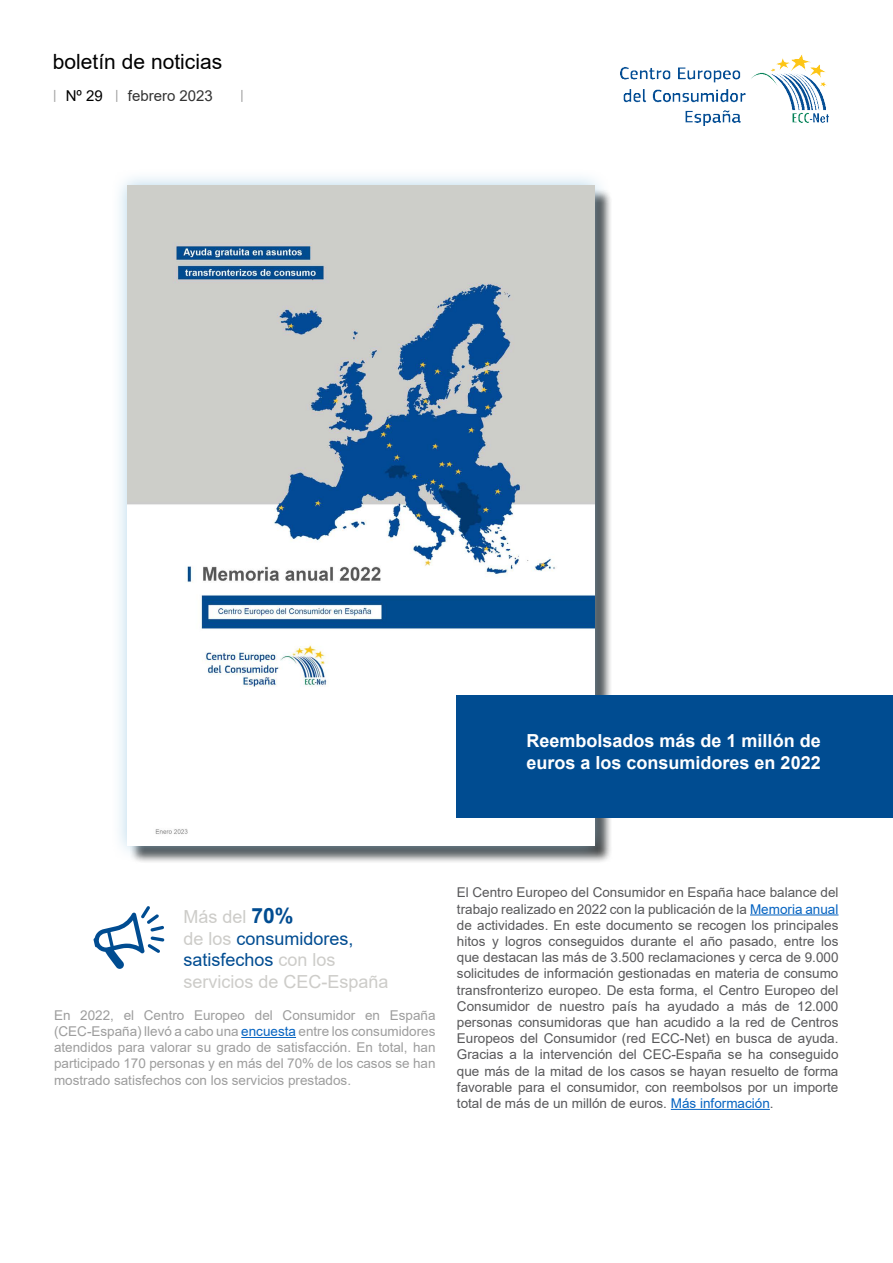
<style>
.page{position:relative;width:893px;height:1263px;background:#fff}
.page>*{position:absolute;margin:0;border:0;box-sizing:border-box;transform-origin:0 0}
.t1{font:21px "Arial";color:#000}
.t2{font:18px/21.6px "Arial";color:#cdccc9}
.t3{font:700 18px/21.6px "Arial";color:#fff}
.t4{font:15px "Arial";color:#333}
.t5{font:15px "Arial";color:#000}
.t6{font:13.5px/16.2px "Arial";color:#58585a;text-align:justify}
.t7{font:13.5px/16.2px "Arial";color:#9d9d9d;text-align:justify}
.s1{font-weight:700;font-size:21px;color:#004c91}
.s2{color:#004c91}
.s3{color:#0563c1}
</style>
<div class="page">
<img style="left:620px;top:55px;width:208px;height:71px">
<svg style="left:54px;top:90px;width:1px;height:12px"></svg>
<svg style="left:116px;top:90px;width:1px;height:12px"></svg>
<svg style="left:241px;top:90px;width:2px;height:12px"></svg>
<div style="left:110px;top:168px;width:501px;height:694px;background:#9ac8e2;opacity:.75"></div>
<img style="left:127px;top:185px;width:467px;height:660px">
<div style="left:310px;top:774px;width:270px;height:59px;background:#fff"></div>
<hr style="left:750px;top:914px;width:88px;height:1px;background:#0563c1">
<hr style="left:671px;top:1109px;width:99px;height:1px;background:#0563c1">
<div style="left:457px;top:695px;width:436px;height:123px;background:#004c91"></div>
<hr style="left:241px;top:1037px;width:55px;height:1px;background:#0563c1">
<svg style="left:93px;top:906px;width:71px;height:63px"></svg>
<h1 class="t1" style="left:53px;top:47px;width:171px">boletín de noticias</h1>
<p class="t5" style="left:66px;top:86px;width:39px">Nº 29</p>
<p class="t4" style="left:128px;top:85px;width:87px">febrero 2023</p>
<h2 class="t3" style="left:526px;top:730px;width:296px">Reembolsados más de 1 millón de euros a los consumidores en 2022</h2>
<h2 class="t2" style="left:184px;top:906px;width:207px">Más del <span class="s1">70%<br></span>de los <span class="s2">consumidores, satisfechos</span> con los servicios de CEC-España</h2>
<p class="t7" style="left:54px;top:1007px;width:383px">En 2022, el Centro Europeo del Consumidor en España (CEC-España) llevó a cabo una <span class="s3">encuesta</span> entre los consumidores atendidos para valorar su grado de satisfacción. En total, han participado 170 personas y en más del 70% de los casos se han mostrado satisfechos con los servicios prestados.</p>
<p class="t6" style="left:457px;top:884px;width:383px">El Centro Europeo del Consumidor en España hace balance del trabajo realizado en 2022 con la publicación de la <span class="s3">Memoria anual </span>de actividades. En este documento se recogen los principales hitos y logros conseguidos durante el año pasado, entre los que destacan las más de 3.500 reclamaciones y cerca de 9.000 solicitudes de información gestionadas en materia de consumo transfronterizo europeo. De esta forma, el Centro Europeo del Consumidor de nuestro país ha ayudado a más de 12.000 personas consumidoras que han acudido a la red de Centros Europeos del Consumidor (red ECC-Net) en busca de ayuda.<br>Gracias a la intervención del CEC-España se ha conseguido que más de la mitad de los casos se hayan resuelto de forma favorable para el consumidor, con reembolsos por un importe total de más de un millón de euros. <span class="s3">Más información</span>.</p>
</div>
